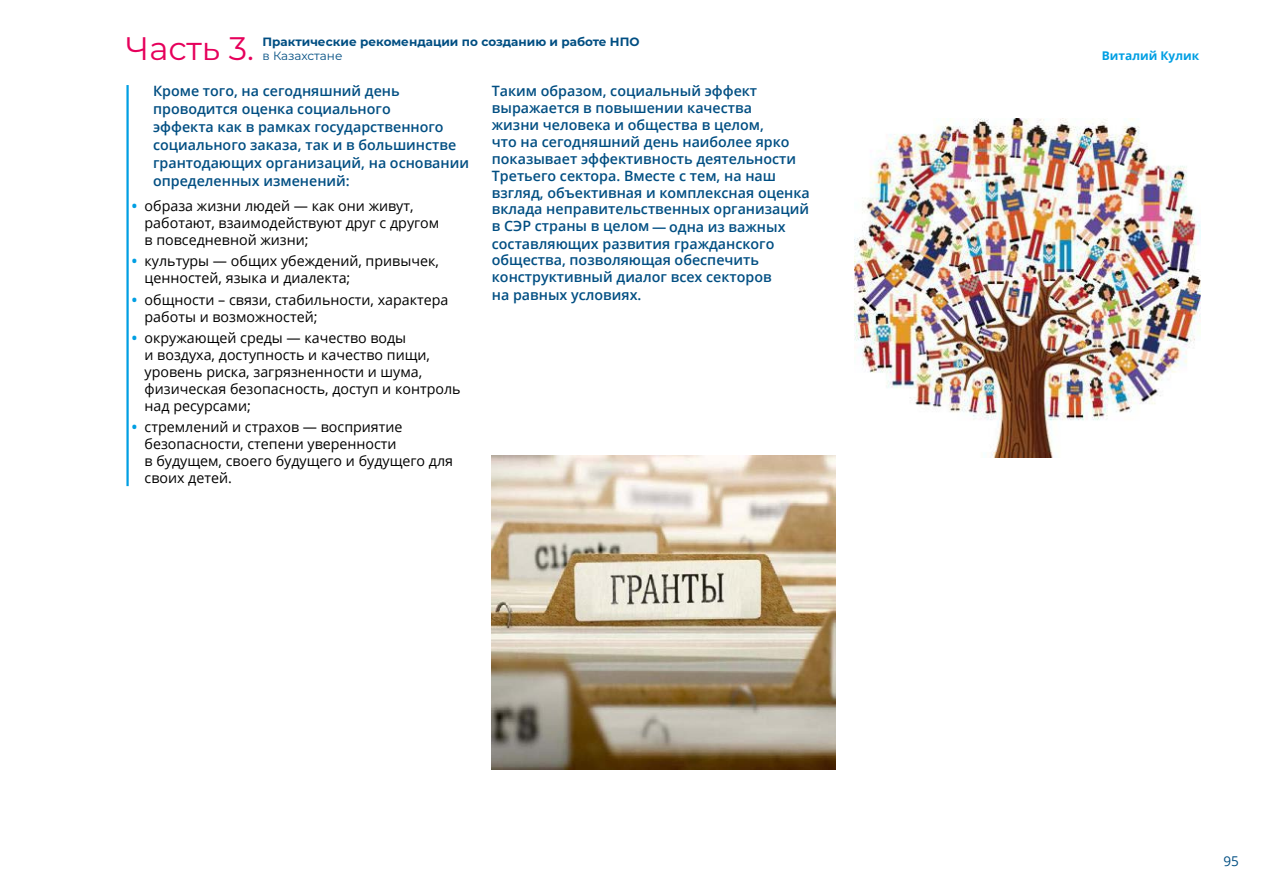
<style>
.page{position:relative;width:1263px;height:893px;background:#fff}
.page>*{position:absolute;margin:0;border:0;box-sizing:border-box;transform-origin:0 0}
.t1{font:32.55px "Montserrat";color:#e6005b}
.t2{font:600 14.25px/17.1px "Open Sans";color:#004e82}
.t3{font:14.25px/17px "Open Sans";color:#000}
.t4{font:13.5px "Open Sans";color:#004e82}
.t5{font:700 12px "Montserrat";color:#004e82}
.t6{font:700 12px "Open Sans";color:#009fe3}
.t7{font:12px "Montserrat";color:#004e82}
.s1{font-weight:700;color:#009fe3}
</style>
<div class="page">
<hr style="left:126px;top:85px;width:3px;height:401px;background:#009fe3">
<img style="left:492px;top:455px;width:343px;height:314px">
<img style="left:854px;top:119px;width:347px;height:338px">
<p class="t5" style="left:263px;top:33px;width:379px">Практические рекомендации по созданию и работе НПО</p>
<p class="t7" style="left:263px;top:48px;width:81px">в Казахстане</p>
<p class="t2" style="left:153px;top:81px;width:317px;line-height:18px">Кроме того, на сегодняшний день проводится оценка социального<br>эффекта как в рамках государственного социального заказа, так и в большинстве грантодающих организаций, на основании определенных изменений:</p>
<p class="t3" style="left:145px;top:197px;width:296px;text-indent:-13px"><span class="s1">•</span> образа жизни людей — как они живут, работают, взаимодействуют друг с другом в повседневной жизни;</p>
<p class="t3" style="left:145px;top:252px;width:296px;text-indent:-13px"><span class="s1">•</span> культуры — общих убеждений, привычек, ценностей, языка и диалекта;</p>
<p class="t3" style="left:145px;top:291px;width:305px;text-indent:-13px"><span class="s1">•</span> общности – связи, стабильности, характера работы и возможностей;</p>
<p class="t3" style="left:145px;top:329px;width:318px;text-indent:-13px"><span class="s1">•</span> окружающей среды — качество воды<br>и воздуха, доступность и качество пищи, уровень риска, загрязненности и шума, физическая безопасность, доступ и контроль над ресурсами;</p>
<p class="t3" style="left:145px;top:418px;width:310px;text-indent:-13px"><span class="s1">•</span> стремлений и страхов — восприятие безопасности, степени уверенности<br>в будущем, своего будущего и будущего для своих детей.</p>
<h1 class="t1" style="left:126px;top:26px;width:130px">Часть 3.</h1>
<p class="t2" style="left:492px;top:82px;width:320px">Таким образом, социальный эффект выражается в повышении качества<br>жизни человека и общества в целом,<br>что на сегодняшний день наиболее ярко показывает эффективность деятельности Третьего сектора. Вместе с тем, на наш взгляд, объективная и комплексная оценка вклада неправительственных организаций в СЭР страны в целом — одна из важных составляющих развития гражданского общества, позволяющая обеспечить конструктивный диалог всех секторов<br>на равных условиях.</p>
<p class="t6" style="left:1102px;top:47px;width:99px">Виталий Кулик</p>
<p class="t4" style="left:1223px;top:852px;width:17px">95</p>
</div>
